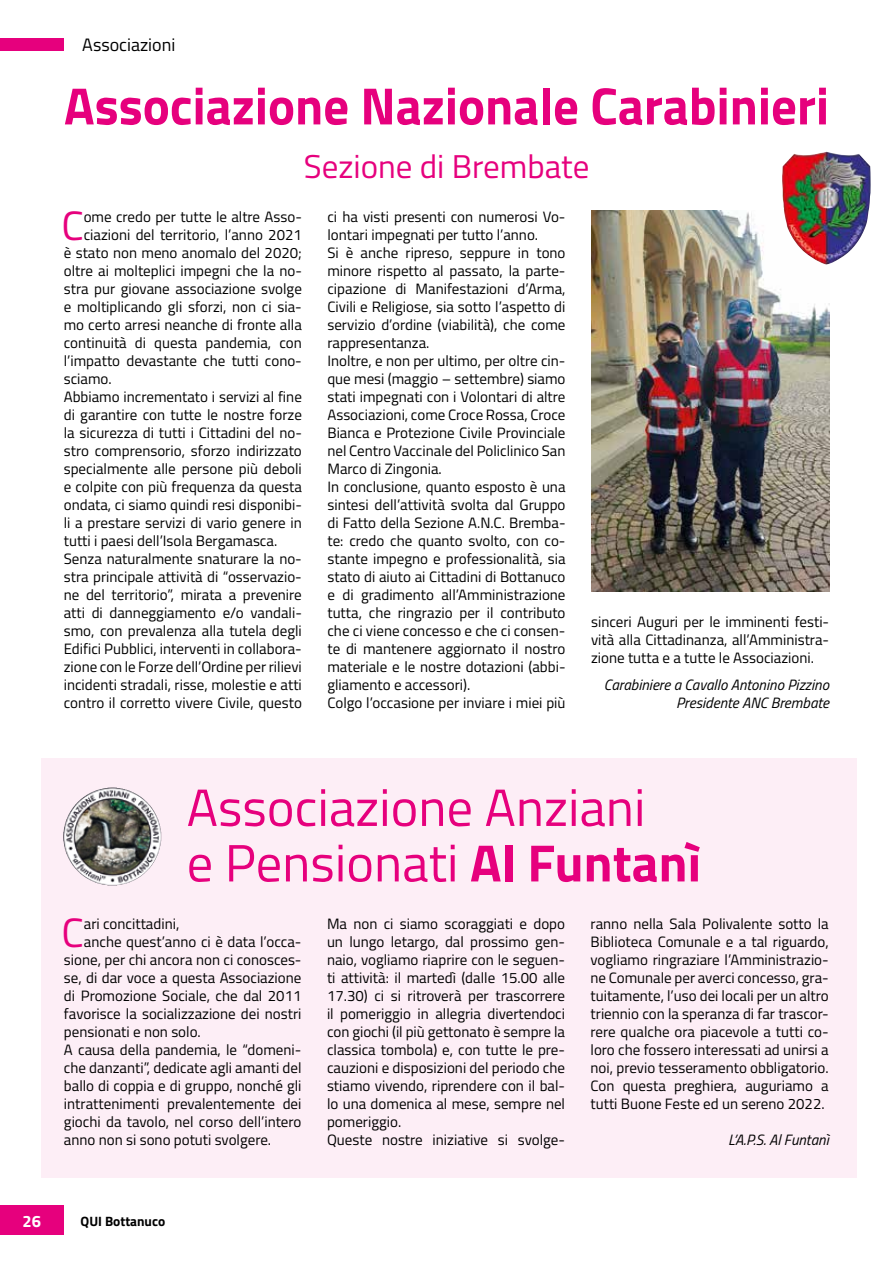
<style>
.page{position:relative;width:893px;height:1263px;background:#fff}
.page>*{position:absolute;margin:0;border:0;box-sizing:border-box;transform-origin:0 0}
.t1{font:52.5px/55.5px "Titillium";color:#e6007d}
.t2{font:700 52.5px "Titillium";color:#e6007d}
.t3{font:40.95px "Titillium";color:#e6007d}
.t4{font:33px "Titillium";color:#e6007d}
.t5{font:18px "Titillium";color:#000}
.t6{font:700 16.5px "Titillium";color:#fff}
.t7{font:15px/18px "Titillium";color:#000}
.t8{font:italic 15px/18px "Titillium";color:#000;text-align:right}
.t9{font:700 13.5px "Titillium";color:#000}
.s1{font-weight:700}
</style>
<div class="page">
<div style="left:0;top:38px;width:64px;height:13px;background:#e6007d"></div>
<div style="left:0;top:1205px;width:64px;height:30px;background:#e6007d"></div>
<img style="left:591px;top:210px;width:238px;height:381px">
<div style="left:41px;top:758px;width:815px;height:420px;background:#fdeef6"></div>
<img style="left:63px;top:788px;width:44px;height:95px">
<img style="left:781px;top:152px;width:90px;height:113px">
<p class="t5" style="left:82px;top:31px;width:95px">Associazioni</p>
<h1 class="t2" style="left:64px;top:66px;width:766px">Associazione Nazionale Carabinieri</h1>
<h3 class="t4" style="left:304px;top:143px;width:287px">Sezione di Brembate</h3>
<p class="t7" style="left:327px;top:207px;width:240px">ci ha visti presenti con numerosi Vo&shy;lontari impegnati per tutto l’anno.<br>Si è anche ripreso, seppure in tono minore rispetto al passato, la parte&shy;cipazione di Manifestazioni d’Arma, Civili e Religiose, sia sotto l’aspetto di servizio d’ordine (viabilità), che come rappresentanza.<br>Inoltre, e non per ultimo, per oltre cin&shy;que mesi (maggio – settembre) siamo stati impegnati con i Volontari di altre Associazioni, come Croce Rossa, Croce Bianca e Protezione Civile Provinciale nel Centro Vaccinale del Policlinico San Marco di Zingonia.<br>In conclusione, quanto esposto è una sintesi dell’attività svolta dal Gruppo di Fatto della Sezione A.N.C. Bremba&shy;te: credo che quanto svolto, con co&shy;stante impegno e professionalità, sia stato di aiuto ai Cittadini di Bottanuco e di gradimento all’Amministrazione tutta, che ringrazio per il contributo che ci viene concesso e che ci consen&shy;te di mantenere aggiornato il nostro materiale e le nostre dotazioni (abbi&shy;gliamento e accessori).<br>Colgo l’occasione per inviare i miei più</p>
<h2 class="t3" style="left:61px;top:195px;width:24px">C</h2>
<p class="t7" style="left:84px;top:207px;width:220px">ome credo per tutte le altre Asso-</p>
<p class="t7" style="left:84px;top:225px;width:220px">ciazioni del territorio, l’anno 2021</p>
<p class="t7" style="left:64px;top:243px;width:240px">è stato non meno anomalo del 2020;</p>
<p class="t7" style="left:64px;top:261px;width:240px">oltre ai molteplici impegni che la no-</p>
<p class="t7" style="left:64px;top:279px;width:240px">stra pur giovane associazione svolge</p>
<p class="t7" style="left:64px;top:297px;width:240px">e moltiplicando gli sforzi, non ci sia-</p>
<p class="t7" style="left:64px;top:315px;width:240px">mo certo arresi neanche di fronte alla</p>
<p class="t7" style="left:64px;top:333px;width:240px">continuità di questa pandemia, con</p>
<p class="t7" style="left:64px;top:351px;width:240px">l’impatto devastante che tutti cono-</p>
<p class="t7" style="left:64px;top:369px;width:50px">sciamo.</p>
<p class="t7" style="left:64px;top:387px;width:240px">Abbiamo incrementato i servizi al fine</p>
<p class="t7" style="left:64px;top:405px;width:240px">di garantire con tutte le nostre forze</p>
<p class="t7" style="left:64px;top:423px;width:240px">la sicurezza di tutti i Cittadini del no-</p>
<p class="t7" style="left:64px;top:441px;width:240px">stro comprensorio, sforzo indirizzato</p>
<p class="t7" style="left:64px;top:459px;width:240px">specialmente alle persone più deboli</p>
<p class="t7" style="left:64px;top:477px;width:240px">e colpite con più frequenza da questa</p>
<p class="t7" style="left:64px;top:495px;width:240px">ondata, ci siamo quindi resi disponibi-</p>
<p class="t7" style="left:64px;top:513px;width:240px">li a prestare servizi di vario genere in</p>
<p class="t7" style="left:64px;top:531px;width:215px">tutti i paesi dell’Isola Bergamasca.</p>
<p class="t7" style="left:64px;top:549px;width:240px">Senza naturalmente snaturare la no-</p>
<p class="t7" style="left:64px;top:567px;width:240px">stra principale attività di “osservazio-</p>
<p class="t7" style="left:64px;top:585px;width:240px">ne del territorio”, mirata a prevenire</p>
<p class="t7" style="left:64px;top:603px;width:240px">atti di danneggiamento e/o vandali-</p>
<p class="t7" style="left:64px;top:621px;width:240px">smo, con prevalenza alla tutela degli</p>
<p class="t7" style="left:64px;top:639px;width:240px">Edifici Pubblici, interventi in collabora-</p>
<p class="t7" style="left:64px;top:657px;width:240px">zione con le Forze dell’Ordine per rilievi</p>
<p class="t7" style="left:64px;top:675px;width:240px">incidenti stradali, risse, molestie e atti</p>
<p class="t7" style="left:64px;top:693px;width:240px">contro il corretto vivere Civile, questo</p>
<p class="t7" style="left:591px;top:612px;width:240px;text-align:justify">sinceri Auguri per le imminenti festi&shy;vità alla Cittadinanza, all’Amministra&shy;zione tutta e a tutte le Associazioni.</p>
<p class="t8" style="left:604px;top:675px;width:227px">Carabiniere a Cavallo Antonino Pizzino<br>Presidente ANC Brembate</p>
<h1 class="t1" style="left:187px;top:777px;width:516px">Associazione Anziani<br>e Pensionati <span class="s1">Al Funtanì</span></h1>
<h2 class="t3" style="left:62px;top:903px;width:24px">C</h2>
<p class="t7" style="left:84px;top:914px;width:97px">ari concittadini,</p>
<p class="t7" style="left:84px;top:932px;width:219px">anche quest’anno ci è data l’occa-</p>
<p class="t7" style="left:64px;top:950px;width:239px">sione, per chi ancora non ci conosces-</p>
<p class="t7" style="left:64px;top:968px;width:239px">se, di dar voce a questa Associazione</p>
<p class="t7" style="left:64px;top:986px;width:239px">di Promozione Sociale, che dal 2011</p>
<p class="t7" style="left:64px;top:1004px;width:239px">favorisce la socializzazione dei nostri</p>
<p class="t7" style="left:64px;top:1022px;width:138px">pensionati e non solo.</p>
<p class="t7" style="left:64px;top:1040px;width:239px">A causa della pandemia, le “domeni-</p>
<p class="t7" style="left:64px;top:1058px;width:239px">che danzanti”, dedicate agli amanti del</p>
<p class="t7" style="left:64px;top:1076px;width:239px">ballo di coppia e di gruppo, nonché gli</p>
<p class="t7" style="left:64px;top:1094px;width:239px">intrattenimenti prevalentemente dei</p>
<p class="t7" style="left:64px;top:1112px;width:239px">giochi da tavolo, nel corso dell’intero</p>
<p class="t7" style="left:64px;top:1130px;width:209px">anno non si sono potuti svolgere.</p>
<p class="t7" style="left:327px;top:914px;width:240px">Ma non ci siamo scoraggiati e dopo un lungo letargo, dal prossimo gen&shy;naio, vogliamo riaprire con le seguen&shy;ti attività: il martedì (dalle 15.00 alle 17.30) ci si ritroverà per trascorrere il pomeriggio in allegria divertendoci con giochi (il più gettonato è sempre la classica tombola) e, con tutte le pre&shy;cauzioni e disposizioni del periodo che stiamo vivendo, riprendere con il bal&shy;lo una domenica al mese, sempre nel pomeriggio.<br>Queste nostre iniziative si svolge-</p>
<p class="t7" style="left:590px;top:914px;width:240px;text-align:justify">ranno nella Sala Polivalente sotto la Biblioteca Comunale e a tal riguardo, vogliamo ringraziare l’Amministrazio&shy;ne Comunale per averci concesso, gra&shy;tuitamente, l’uso dei locali per un altro triennio con la speranza di far trascor&shy;rere qualche ora piacevole a tutti co&shy;loro che fossero interessati ad unirsi a noi, previo tesseramento obbligatorio.<br>Con questa preghiera, auguriamo a tutti Buone Feste ed un sereno 2022.</p>
<p class="t8" style="left:728px;top:1130px;width:102px">L’A.P.S. Al Funtanì</p>
<p class="t6" style="left:23px;top:1209px;width:20px">26</p>
<p class="t9" style="left:81px;top:1210px;width:86px">QUI Bottanuco</p>
</div>
